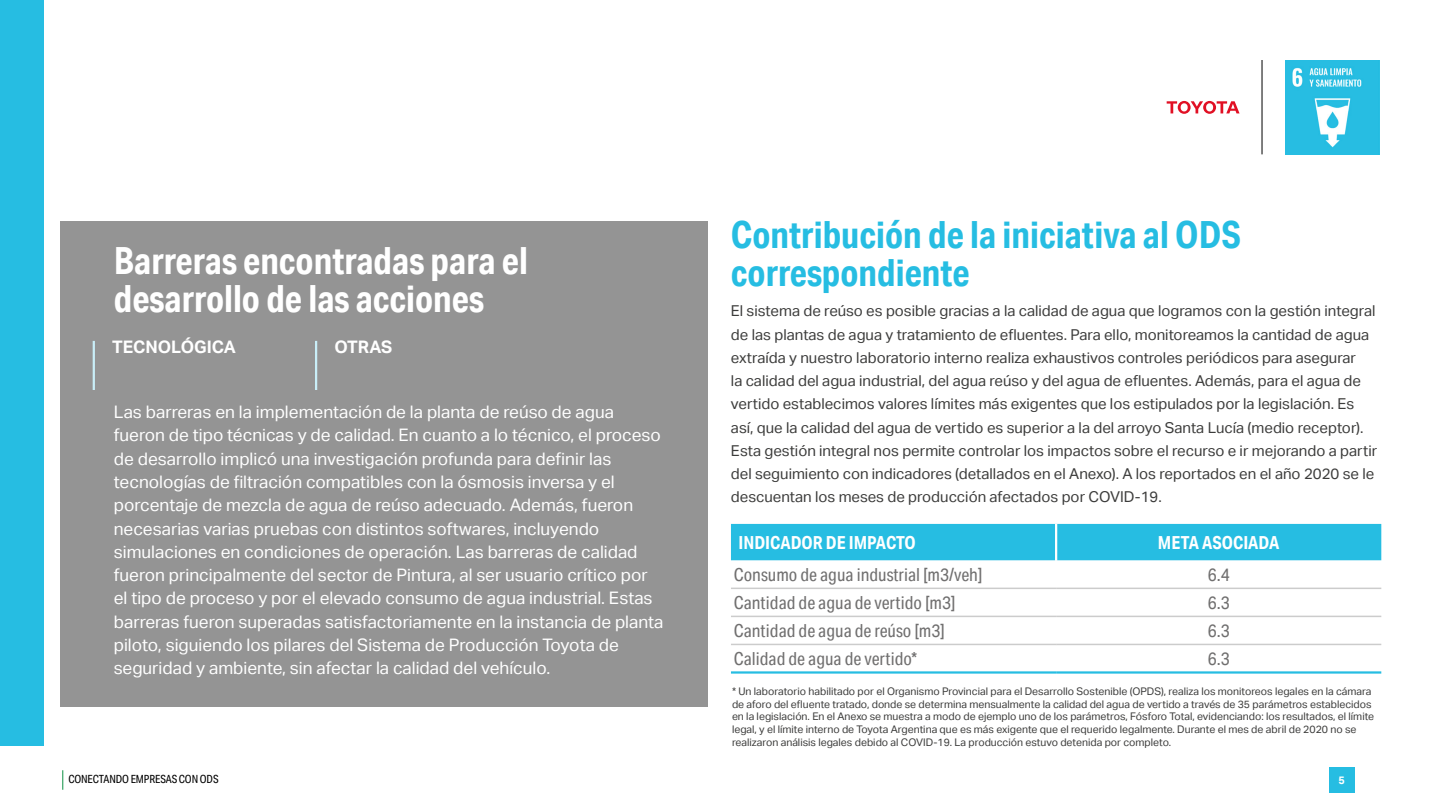
<style>
.page{position:relative;width:1440px;height:810px;background:#fff}
.page>*{position:absolute;margin:0;border:0;box-sizing:border-box;transform-origin:0 0}
.t1{font:700 37.5px/38.2px "Aktiv Grotesk Cd";color:#fff}
.t2{font:700 37.5px/38.2px "Aktiv Grotesk Cd";color:#26bde2}
.t3{font:18px "Aktiv Grotesk Cd";color:#706f6f}
.t4{font:700 18px "Aktiv Grotesk Cd";color:#fff}
.t5{font:17.25px/23.2px "Aktiv Grotesk";color:#fff}
.t6{font:700 17.25px "Aktiv Grotesk";color:#fff}
.t7{font:15px/23.2px "Aktiv Grotesk";color:#3c3c3b}
.t8{font:11.25px "Aktiv Grotesk Cd";letter-spacing:-.01em;color:#000}
.t9{font:700 10.88px "Aktiv Grotesk";color:#fff}
.t10{font:10.5px/12.6px "Aktiv Grotesk";color:#3c3c3b}
</style>
<div class="page">
<svg style="left:62px;top:770px;width:1px;height:20px"></svg>
<div style="left:1329px;top:767px;width:25px;height:26px;background:#26bde2"></div>
<img style="left:1285px;top:60px;width:95px;height:95px">
<hr style="left:1262px;top:60px;width:1px;height:94px;background:#000">
<svg style="left:1167px;top:101px;width:73px;height:13px"></svg>
<div style="left:0;top:0;width:44px;height:746px;background:#26bde2"></div>
<div style="left:60px;top:221px;width:648px;height:486px;background:#949494"></div>
<div style="left:731px;top:524px;width:650px;height:36px;background:#26bde2"></div>
<hr style="left:1055px;top:524px;width:2px;height:36px;background:#fff">
<hr style="left:731px;top:588px;width:325px;height:1px;background:#ccc">
<hr style="left:1056px;top:588px;width:325px;height:1px;background:#ccc">
<hr style="left:731px;top:616px;width:325px;height:1px;background:#ccc">
<hr style="left:1056px;top:616px;width:325px;height:1px;background:#ccc">
<hr style="left:731px;top:644px;width:325px;height:1px;background:#ccc">
<hr style="left:1056px;top:644px;width:325px;height:1px;background:#ccc">
<hr style="left:731px;top:671px;width:325px;height:3px;background:#26bde2">
<hr style="left:1056px;top:671px;width:325px;height:3px;background:#26bde2">
<hr style="left:93px;top:341px;width:2px;height:49px;background:#c9eef8">
<hr style="left:315px;top:341px;width:2px;height:49px;background:#c9eef8">
<h1 class="t1" style="left:114px;top:241px;width:416px">Barreras encontradas para el desarrollo de las acciones</h1>
<p class="t6" style="left:112px;top:337px;width:125px">TECNOLÓGICA</p>
<p class="t6" style="left:334px;top:337px;width:60px">OTRAS</p>
<p class="t5" style="left:114px;top:401px;width:551px">Las barreras en la implementación de la planta de reúso de agua fueron de tipo técnicas y de calidad. En cuanto a lo técnico, el proceso de desarrollo implicó una investigación profunda para definir las tecnologías de filtración compatibles con la ósmosis inversa y el porcentaje de mezcla de agua de reúso adecuado. Además, fueron necesarias varias pruebas con distintos softwares, incluyendo simulaciones en condiciones de operación. Las barreras de calidad fueron principalmente del sector de Pintura, al ser usuario crítico por el tipo de proceso y por el elevado consumo de agua industrial. Estas barreras fueron superadas satisfactoriamente en la instancia de planta piloto, siguiendo los pilares del Sistema de Producción Toyota de seguridad y ambiente, sin afectar la calidad del vehículo.</p>
<h1 class="t2" style="left:731px;top:215px;width:512px">Contribución de la iniciativa al ODS correspondiente</h1>
<p class="t7" style="left:731px;top:300px;width:648px">El sistema de reúso es posible gracias a la calidad de agua que logramos con la gestión integral de las plantas de agua y tratamiento de efluentes. Para ello, monitoreamos la cantidad de agua extraída y nuestro laboratorio interno realiza exhaustivos controles periódicos para asegurar<br>la calidad del agua industrial, del agua reúso y del agua de efluentes. Además, para el agua de vertido establecimos valores límites más exigentes que los estipulados por la legislación. Es así, que la calidad del agua de vertido es superior a la del arroyo Santa Lucía (medio receptor).<br>Esta gestión integral nos permite controlar los impactos sobre el recurso e ir mejorando a partir del seguimiento con indicadores (detallados en el Anexo). A los reportados en el año 2020 se le descuentan los meses de producción afectados por COVID-19.</p>
<p class="t4" style="left:738px;top:531px;width:179px">INDICADOR DE IMPACTO</p>
<p class="t4" style="left:1158px;top:531px;width:123px">META ASOCIADA</p>
<p class="t3" style="left:734px;top:564px;width:250px">Consumo de agua industrial [m3/veh]</p>
<p class="t3" style="left:1208px;top:564px;width:24px">6.4</p>
<p class="t3" style="left:734px;top:592px;width:223px">Cantidad de agua de vertido [m3]</p>
<p class="t3" style="left:1208px;top:592px;width:24px">6.3</p>
<p class="t3" style="left:734px;top:620px;width:212px">Cantidad de agua de reúso [m3]</p>
<p class="t3" style="left:1208px;top:620px;width:24px">6.3</p>
<p class="t3" style="left:734px;top:648px;width:185px">Calidad de agua de vertido*</p>
<p class="t3" style="left:1208px;top:648px;width:24px">6.3</p>
<p class="t10" style="left:732px;top:685px;width:644px">* Un laboratorio habilitado por el Organismo Provincial para el Desarrollo Sostenible (OPDS), realiza los monitoreos legales en la cámara de aforo del efluente tratado, donde se determina mensualmente la calidad del agua de vertido a través de 35 parámetros establecidos en la legislación. En el Anexo se muestra a modo de ejemplo uno de los parámetros, Fósforo Total, evidenciando: los resultados, el límite legal, y el límite interno de Toyota Argentina que es más exigente que el requerido legalmente. Durante el mes de abril de 2020 no se realizaron análisis legales debido al COVID-19. La producción estuvo detenida por completo.</p>
<p class="t8" style="left:68px;top:773px;width:152px">CONECTANDO EMPRESAS CON ODS</p>
<p class="t9" style="left:1338px;top:774px;width:8px">5</p>
</div>
